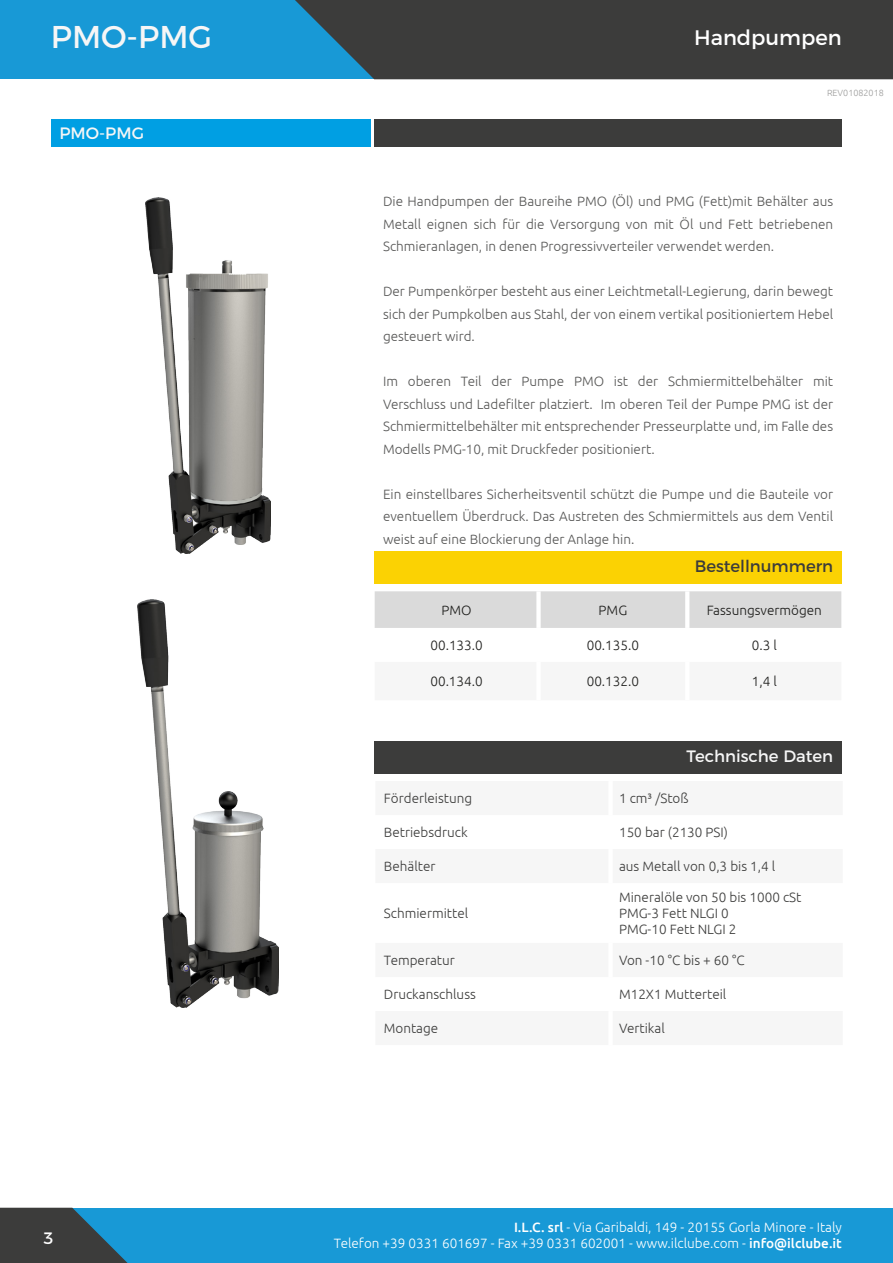
<style>
.page{position:relative;width:893px;height:1263px;background:#fff}
.page>*{position:absolute;margin:0;border:0;box-sizing:border-box;transform-origin:0 0}
.t1{font:31.5px "Montserrat";color:#f6f6f6}
.t2{font:21px "Montserrat";color:#fff}
.t3{font:16.5px "Montserrat";color:#f6f6f6}
.t4{font:16.5px "Montserrat";color:#3c3c3b}
.t5{font:16.5px "Montserrat";color:#fff}
.t6{font:300 13.5px/22.5px "Ubuntu";color:#575756;text-align:justify}
.t7{font:300 13.5px/16.2px "Ubuntu";color:#3c3c3b}
.t8{font:300 13.5px/16.2px "Ubuntu";color:#fff;text-align:right}
.t9{font:300 13.5px "Ubuntu";color:#1d1d1b}
.t10{font:300 9px "Ubuntu";color:#9d9d9c}
.s1{font-weight:500}
</style>
<div class="page">
<div style="left:0;top:0;width:893px;height:79px;background:#1899d6"></div>
<div style="left:295px;top:0;width:598px;height:79px;background:#3c3c3b"></div>
<div style="left:0;top:1208px;width:893px;height:55px;background:#1899d6"></div>
<svg style="left:0;top:1208px;width:128px;height:55px"></svg>
<div style="left:375px;top:119px;width:467px;height:28px;background:#3c3c3b"></div>
<div style="left:51px;top:119px;width:319px;height:28px;background:#009fe3"></div>
<img style="left:137px;top:600px;width:142px;height:408px">
<img style="left:146px;top:197px;width:124px;height:356px">
<div style="left:374px;top:741px;width:468px;height:33px;background:#3c3c3b"></div>
<div style="left:374px;top:551px;width:468px;height:33px;background:#fbd203"></div>
<div style="left:375px;top:591px;width:466px;height:37px;background:#dadada"></div>
<div style="left:536px;top:591px;width:5px;height:37px;background:#fff"></div>
<hr style="left:685px;top:591px;width:4px;height:37px;background:#fff">
<h1 class="t1" style="left:51px;top:11px;width:163px">PMO-PMG</h1>
<h2 class="t2" style="left:694px;top:21px;width:149px">Handpumpen</h2>
<p class="t3" style="left:60px;top:120px;width:86px">PMO-PMG</p>
<p class="t10" style="left:827px;top:88px;width:58px">REV01082018</p>
<p class="t6" style="left:383px;top:190px;width:452px">Die Handpumpen der Baureihe PMO (Öl) und PMG (Fett)mit Behälter aus Metall eignen sich für die Versorgung von mit Öl und Fett betriebenen Schmieranlagen, in denen Progressivverteiler verwendet werden.</p>
<p class="t6" style="left:383px;top:280px;width:452px">Der Pumpenkörper besteht aus einer Leichtmetall-Legierung, darin bewegt sich der Pumpkolben aus Stahl, der von einem vertikal positioniertem Hebel gesteuert wird.</p>
<p class="t6" style="left:383px;top:370px;width:452px">Im oberen Teil der Pumpe PMO ist der Schmiermittelbehälter mit Verschluss und Ladefilter platziert. Im oberen Teil der Pumpe PMG ist der Schmiermittelbehälter mit entsprechender Presseurplatte und, im Falle des Modells PMG-10, mit Druckfeder positioniert.</p>
<p class="t6" style="left:383px;top:482px;width:452px">Ein einstellbares Sicherheitsventil schützt die Pumpe und die Bauteile vor eventuellem Überdruck. Das Austreten des Schmiermittels aus dem Ventil weist auf eine Blockierung der Anlage hin.</p>
<p class="t4" style="left:695px;top:552px;width:140px">Bestellnummern</p>
<p class="t9" style="left:442px;top:602px;width:32px">PMO</p>
<p class="t9" style="left:599px;top:602px;width:30px">PMG</p>
<p class="t9" style="left:707px;top:602px;width:117px">Fassungsvermögen</p>
<p class="t9" style="left:430px;top:637px;width:54px">00.133.0</p>
<p class="t9" style="left:587px;top:637px;width:54px">00.135.0</p>
<p class="t9" style="left:752px;top:637px;width:27px">0.3 l</p>
<p class="t9" style="left:430px;top:673px;width:54px">00.134.0</p>
<p class="t9" style="left:587px;top:673px;width:54px">00.132.0</p>
<p class="t9" style="left:752px;top:673px;width:27px">1,4 l</p>
<p class="t3" style="left:687px;top:742px;width:148px">Technische Daten</p>
<p class="t7" style="left:384px;top:790px;width:90px">Förderleistung</p>
<p class="t7" style="left:619px;top:790px;width:71px">1 cm³ /Stoß</p>
<p class="t7" style="left:384px;top:824px;width:85px">Betriebsdruck</p>
<p class="t7" style="left:619px;top:824px;width:111px">150 bar (2130 PSI)</p>
<p class="t7" style="left:384px;top:858px;width:53px">Behälter</p>
<p class="t7" style="left:619px;top:858px;width:158px">aus Metall von 0,3 bis 1,4 l</p>
<p class="t7" style="left:384px;top:905px;width:86px">Schmiermittel</p>
<p class="t7" style="left:619px;top:889px;width:184px">Mineralöle von 50 bis 1000 cSt<br>PMG-3 Fett NLGI 0<br>PMG-10 Fett NLGI 2</p>
<p class="t7" style="left:384px;top:952px;width:72px">Temperatur</p>
<p class="t7" style="left:619px;top:952px;width:127px">Von -10 °C bis + 60 °C</p>
<p class="t7" style="left:384px;top:986px;width:94px">Druckanschluss</p>
<p class="t7" style="left:619px;top:986px;width:109px">M12X1 Mutterteil</p>
<p class="t7" style="left:384px;top:1020px;width:56px">Montage</p>
<p class="t7" style="left:619px;top:1020px;width:47px">Vertikal</p>
<p class="t5" style="left:44px;top:1225px;width:12px">3</p>
<p class="t8" style="left:334px;top:1219px;width:510px"><span class="s1">I.L.C. srl</span> - Via Garibaldi, 149 - 20155 Gorla Minore - Italy<br>Telefon +39 0331 601697 - Fax +39 0331 602001 - www.ilclube.com - <span class="s1">info@ilclube.it</span></p>
</div>
